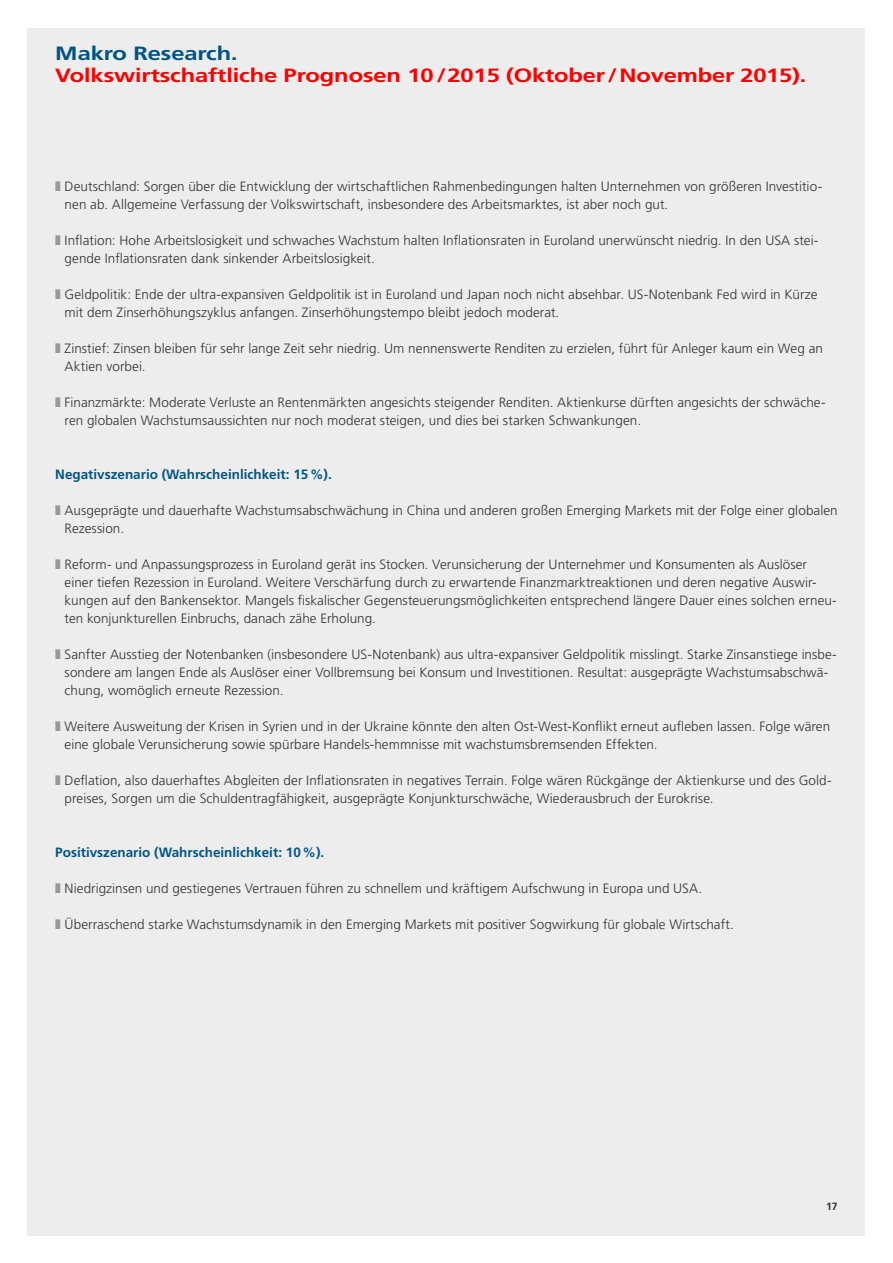
<style>
.page{position:relative;width:893px;height:1263px;background:#fff}
.page>*{position:absolute;margin:0;border:0;box-sizing:border-box;transform-origin:0 0}
.t1{font:24px "DK Frutiger OTPS Bold 80 HL";color:#f00}
.t2{font:24px "DK Frutiger OTPS Bold 80 HL";color:#058}
.t3{font:300 13.5px/18px "Deka Frutiger OTPS";letter-spacing:.005em;color:#333}
.t4{font:700 13.5px "Deka Frutiger OTPS";color:#058}
.t5{font:700 10.5px "Deka Frutiger OTPS";color:#333}
.s1{font-weight:700;color:#999}
</style>
<div class="page">
<div style="left:28px;top:28px;width:837px;height:1207px;background:#ededed"></div>
<h1 class="t2" style="left:55px;top:37px;width:184px">Makro Research.</h1>
<h1 class="t1" style="left:55px;top:59px;width:753px">Volkswirtschaftliche Prognosen 10/2015 (Oktober/November 2015).</h1>
<p class="t3" style="left:65px;top:178px;width:759px;text-indent:-9px"><span class="s1">‡</span> Deutschland: Sorgen über die Entwicklung der wirtschaftlichen Rahmenbedingungen halten Unternehmen von größeren Investitio&shy;nen ab. Allgemeine Verfassung der Volkswirtschaft, insbesondere des Arbeitsmarktes, ist aber noch gut.</p>
<p class="t3" style="left:65px;top:232px;width:755px;text-indent:-9px"><span class="s1">‡</span> Inflation: Hohe Arbeitslosigkeit und schwaches Wachstum halten Inflationsraten in Euroland unerwünscht niedrig. In den USA stei&shy;gende Inflationsraten dank sinkender Arbeitslosigkeit.</p>
<p class="t3" style="left:65px;top:286px;width:754px;text-indent:-9px"><span class="s1">‡</span> Geldpolitik: Ende der ultra-expansiven Geldpolitik ist in Euroland und Japan noch nicht absehbar. US-Notenbank Fed wird in Kürze mit dem Zinserhöhungszyklus anfangen. Zinserhöhungstempo bleibt jedoch moderat.</p>
<p class="t3" style="left:65px;top:340px;width:760px;text-indent:-9px"><span class="s1">‡</span> Zinstief: Zinsen bleiben für sehr lange Zeit sehr niedrig. Um nennenswerte Renditen zu erzielen, führt für Anleger kaum ein Weg an<br>Aktien vorbei.</p>
<p class="t3" style="left:65px;top:394px;width:762px;text-indent:-9px"><span class="s1">‡</span> Finanzmärkte: Moderate Verluste an Rentenmärkten angesichts steigender Renditen. Aktienkurse dürften angesichts der schwäche&shy;ren globalen Wachstumsaussichten nur noch moderat steigen, und dies bei starken Schwankungen.</p>
<p class="t4" style="left:55px;top:466px;width:278px">Negativszenario (Wahrscheinlichkeit: 15%).</p>
<p class="t3" style="left:65px;top:502px;width:775px;text-indent:-9px"><span class="s1">‡</span> Ausgeprägte und dauerhafte Wachstumsabschwächung in China und anderen großen Emerging Markets mit der Folge einer globalen<br>Rezession.</p>
<p class="t3" style="left:65px;top:556px;width:773px;text-indent:-9px"><span class="s1">‡</span> Reform- und Anpassungsprozess in Euroland gerät ins Stocken. Verunsicherung der Unternehmer und Konsumenten als Auslöser einer tiefen Rezession in Euroland. Weitere Verschärfung durch zu erwartende Finanzmarktreaktionen und deren negative Auswir&shy;kungen auf den Bankensektor. Mangels fiskalischer Gegensteuerungsmöglichkeiten entsprechend längere Dauer eines solchen erneu&shy;ten konjunkturellen Einbruchs, danach zähe Erholung.</p>
<p class="t3" style="left:65px;top:646px;width:774px;text-indent:-9px"><span class="s1">‡</span> Sanfter Ausstieg der Notenbanken (insbesondere US-Notenbank) aus ultra-expansiver Geldpolitik misslingt. Starke Zinsanstiege insbe&shy;sondere am langen Ende als Auslöser einer Vollbremsung bei Konsum und Investitionen. Resultat: ausgeprägte Wachstumsabschwä&shy;chung, womöglich erneute Rezession.</p>
<p class="t3" style="left:65px;top:718px;width:767px;text-indent:-9px"><span class="s1">‡</span> Weitere Ausweitung der Krisen in Syrien und in der Ukraine könnte den alten Ost-West-Konflikt erneut aufleben lassen. Folge wären eine globale Verunsicherung sowie spürbare Handels-hemmnisse mit wachstumsbremsenden Effekten.</p>
<p class="t3" style="left:65px;top:772px;width:768px;text-indent:-9px"><span class="s1">‡</span> Deflation, also dauerhaftes Abgleiten der Inflationsraten in negatives Terrain. Folge wären Rückgänge der Aktienkurse und des Gold&shy;preises, Sorgen um die Schuldentragfähigkeit, ausgeprägte Konjunkturschwäche, Wiederausbruch der Eurokrise.</p>
<p class="t4" style="left:55px;top:844px;width:270px">Positivszenario (Wahrscheinlichkeit: 10%).</p>
<p class="t3" style="left:55px;top:880px;width:648px"><span class="s1">‡</span> Niedrigzinsen und gestiegenes Vertrauen führen zu schnellem und kräftigem Aufschwung in Europa und USA.</p>
<p class="t3" style="left:55px;top:916px;width:680px"><span class="s1">‡</span> Überraschend starke Wachstumsdynamik in den Emerging Markets mit positiver Sogwirkung für globale Wirtschaft.</p>
<p class="t5" style="left:826px;top:1200px;width:13px">17</p>
</div>
